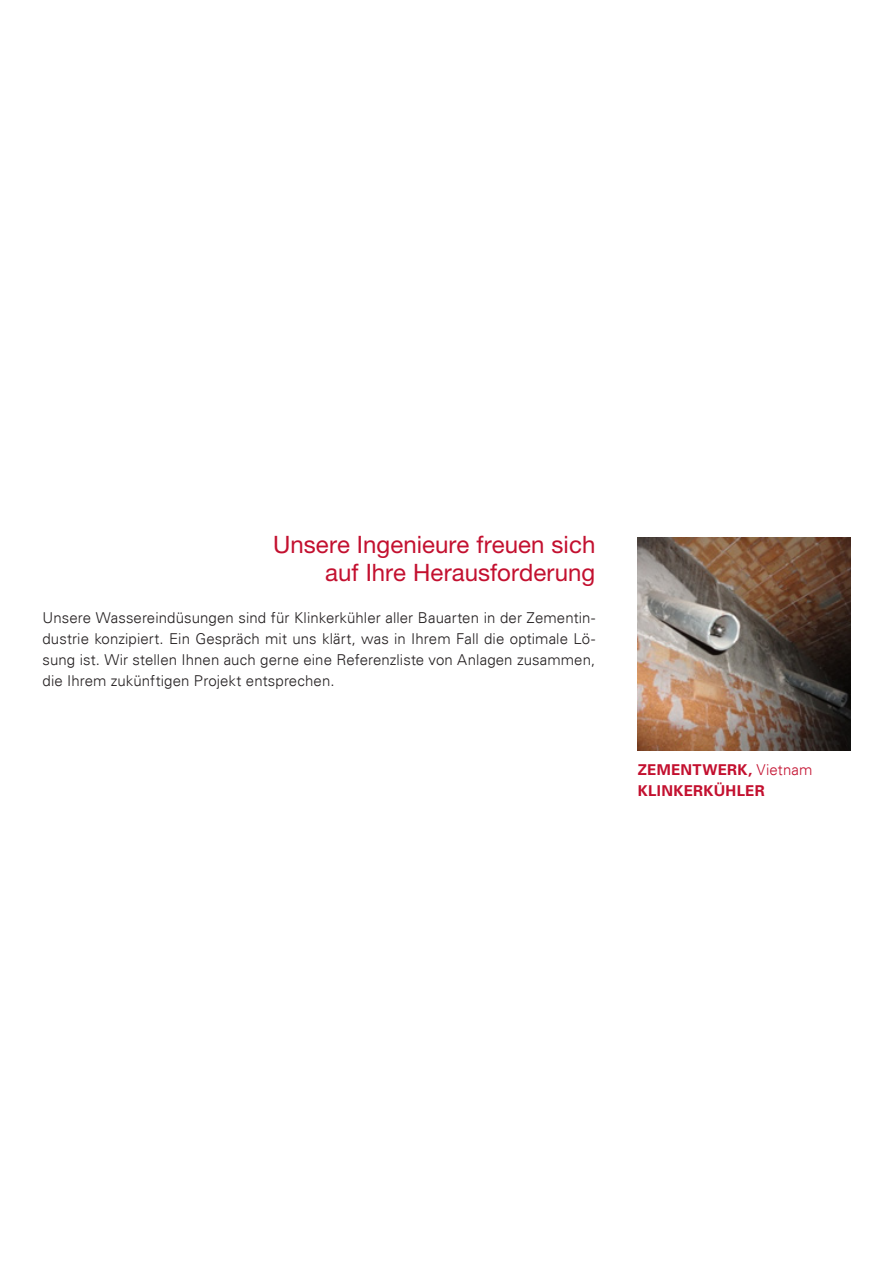
<style>
.page{position:relative;width:893px;height:1263px;background:#fff}
.page>*{position:absolute;margin:0;border:0;box-sizing:border-box;transform-origin:0 0}
.t1{font:24px "Helvetica Neue LT Std";letter-spacing:.005em;color:#c3102f}
.t2{font:300 15px/21px "Univers LT";letter-spacing:.005em;color:#231f20;text-align:justify}
.t3{font:700 15px "Univers LT";letter-spacing:.02em;color:#c3102f}
.s1{font-weight:300}
</style>
<div class="page">
<img style="left:638px;top:538px;width:212px;height:212px">
<p class="t1" style="left:273px;top:530px;width:324px">Unsere Ingenieure freuen sich</p>
<p class="t1" style="left:325px;top:558px;width:272px">auf Ihre Herausforderung</p>
<p class="t2" style="left:43px;top:607px;width:554px">Unsere Wassereindüsungen sind für Klinkerkühler aller Bauarten in der Zementin&shy;dustrie konzipiert. Ein Gespräch mit uns klärt, was in Ihrem Fall die optimale Lö&shy;sung ist. Wir stellen Ihnen auch gerne eine Referenzliste von Anlagen zusammen, die Ihrem zukünftigen Projekt entsprechen.</p>
<p class="t3" style="left:638px;top:761px;width:176px">ZEMENTWERK, <span class="s1">Vietnam</span></p>
<p class="t3" style="left:638px;top:782px;width:128px">KLINKERKÜHLER</p>
</div>
